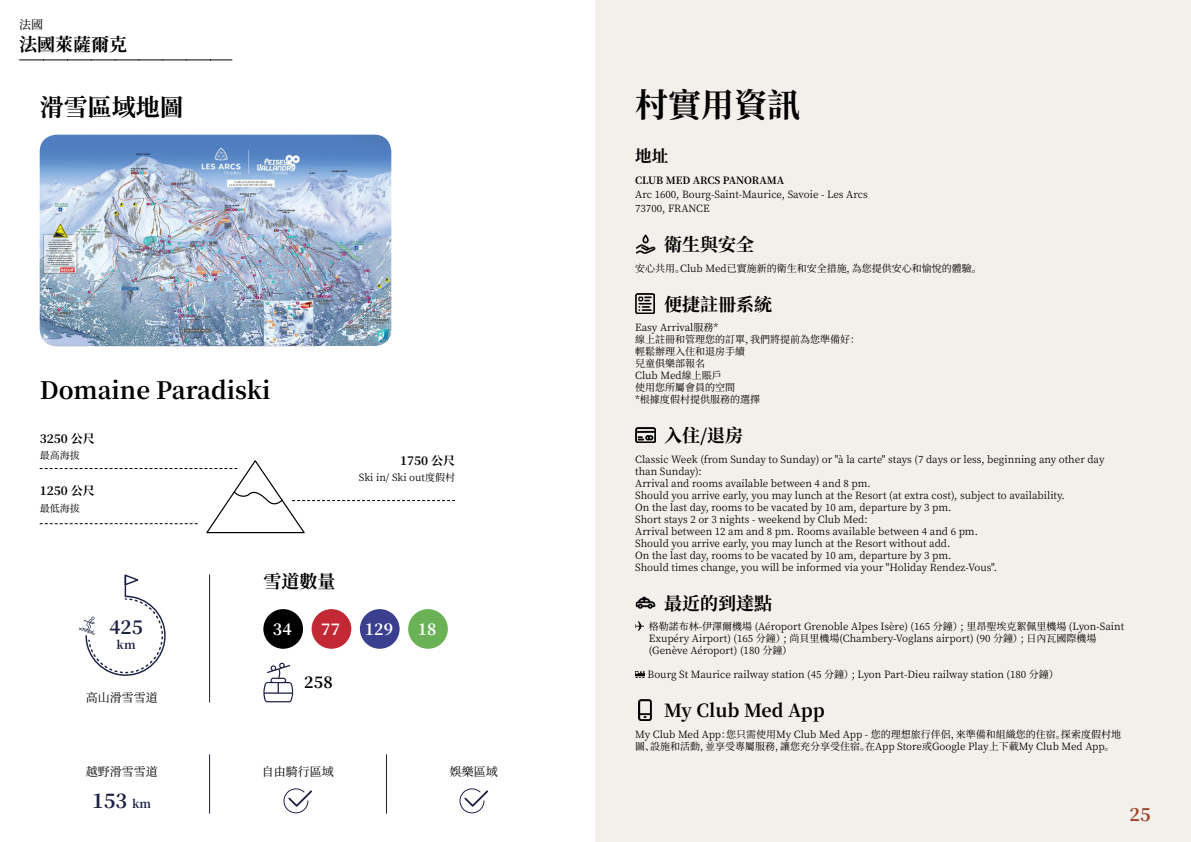
<style>
.page{position:relative;width:1191px;height:842px;background:#fff}
.page>*{position:absolute;margin:0;border:0;box-sizing:border-box;transform-origin:0 0}
.t1{font:700 33px "Noto Serif SC";color:#000}
.t2{font:700 24px "Noto Serif SC";color:#000}
.t3{font:700 20px "Noto Serif SC";color:#1e2346}
.t4{font:700 19px "Noto Serif SC";color:#1e2346}
.t5{font:700 18px "Noto Serif SC";color:#000}
.t6{font:700 18px "Noto Serif SC";color:#9d432c}
.t7{font:700 16.5px "Noto Serif SC";color:#000}
.t8{font:700 16px "Noto Serif SC";letter-spacing:.01em;color:#fff}
.t9{font:700 16px "Noto Serif SC";color:#000}
.t10{font:12px "Noto Serif SC";color:#000}
.t11{font:700 12px "Noto Serif SC";color:#000}
.t12{font:700 11.5px "Noto Serif SC";color:#1e2346}
.t13{font:10px/12px "Noto Serif SC";color:#000}
.t14{font:700 10px "Noto Serif SC";letter-spacing:-.005em;color:#000}
.s1{font-size:11.5px}
</style>
<div class="page">
<div style="left:595px;top:0;width:596px;height:842px;background:#f3f0ec"></div>
<img style="left:40px;top:135px;width:351px;height:211px">
<svg style="left:20px;top:60px;width:212px;height:1px"></svg>
<svg style="left:40px;top:460px;width:415px;height:74px"></svg>
<div style="left:263px;top:609px;width:40px;height:40px;background:#000;border-radius:50%"></div>
<div style="left:312px;top:609px;width:39px;height:40px;background:#c22934;border-radius:50%"></div>
<div style="left:360px;top:609px;width:39px;height:40px;background:#3a3f8e;border-radius:50%"></div>
<div style="left:408px;top:609px;width:40px;height:40px;background:#6bb257;border-radius:50%"></div>
<svg style="left:79px;top:574px;width:86px;height:101px"></svg>
<svg style="left:263px;top:663px;width:30px;height:39px"></svg>
<svg style="left:283px;top:788px;width:29px;height:26px"></svg>
<svg style="left:459px;top:788px;width:29px;height:26px"></svg>
<hr style="left:209px;top:755px;width:1px;height:58px;background:#1e2346">
<hr style="left:209px;top:575px;width:1px;height:127px;background:#1e2346">
<hr style="left:386px;top:755px;width:1px;height:58px;background:#1e2346">
<img style="left:635px;top:234px;width:20px;height:20px">
<img style="left:636px;top:293px;width:18px;height:20px">
<img style="left:635px;top:427px;width:20px;height:15px">
<img style="left:635px;top:596px;width:20px;height:13px">
<svg style="left:635px;top:622px;width:8px;height:8px"></svg>
<svg style="left:635px;top:671px;width:10px;height:6px"></svg>
<img style="left:638px;top:699px;width:14px;height:22px">
<p class="t10" style="left:19px;top:17px;width:25px">法國</p>
<h3 class="t5" style="left:19px;top:34px;width:110px">法國萊薩爾克</h3>
<h2 class="t2" style="left:40px;top:93px;width:145px">滑雪區域地圖</h2>
<h2 class="t2" style="left:40px;top:377px;width:232px">Domaine Paradiski</h2>
<p class="t11" style="left:40px;top:432px;width:57px">3250 公尺</p>
<p class="t13" style="left:40px;top:450px;width:41px">最高海拔</p>
<p class="t11" style="left:40px;top:484px;width:57px">1250 公尺</p>
<p class="t13" style="left:40px;top:502px;width:41px">最低海拔</p>
<h3 class="t5" style="left:263px;top:571px;width:73px">雪道數量</h3>
<p class="t11" style="left:400px;top:454px;width:57px">1750 公尺</p>
<p class="t13" style="left:359px;top:472px;width:98px">Ski in/ Ski out度假村</p>
<h3 class="t4" style="left:109px;top:616px;width:35px">425</h3>
<h3 class="t8" style="left:273px;top:620px;width:20px">34</h3>
<h3 class="t8" style="left:321px;top:620px;width:20px">77</h3>
<h3 class="t8" style="left:365px;top:620px;width:30px">129</h3>
<h3 class="t8" style="left:418px;top:620px;width:20px">18</h3>
<p class="t12" style="left:117px;top:638px;width:21px">km</p>
<p class="t10" style="left:86px;top:691px;width:73px">高山滑雪雪道</p>
<p class="t10" style="left:86px;top:764px;width:73px">越野滑雪雪道</p>
<h3 class="t3" style="left:92px;top:789px;width:61px">153 <span class="s1">km</span></h3>
<h3 class="t9" style="left:304px;top:673px;width:30px">258</h3>
<p class="t10" style="left:262px;top:764px;width:73px">自由騎行區域</p>
<p class="t10" style="left:450px;top:764px;width:49px">娛樂區域</p>
<h1 class="t1" style="left:635px;top:86px;width:166px">村實用資訊</h1>
<h3 class="t7" style="left:635px;top:146px;width:34px">地址</h3>
<p class="t14" style="left:635px;top:175px;width:151px">CLUB MED ARCS PANORAMA</p>
<p class="t13" style="left:635px;top:188px;width:234px;line-height:14px">Arc 1600, Bourg-Saint-Maurice, Savoie - Les Arcs<br>73700, FRANCE</p>
<h3 class="t5" style="left:664px;top:234px;width:91px">衛生與安全</h3>
<p class="t13" style="left:635px;top:262px;width:348px">安心共用。Club Med已實施新的衛生和安全措施，為您提供安心和愉悅的體驗。</p>
<h3 class="t5" style="left:664px;top:294px;width:109px">便捷註冊系統</h3>
<p class="t13" style="left:635px;top:322px;width:226px">Easy Arrival服務*<br>線上註冊和管理您的訂單，我們將提前為您準備好：輕鬆辦理入住和退房手續<br>兒童俱樂部報名<br>Club Med線上賬戶<br>使用您所屬會員的空間<br>*根據度假村提供服務的選擇</p>
<h3 class="t5" style="left:664px;top:425px;width:81px">入住/退房</h3>
<p class="t13" style="left:635px;top:453px;width:471px">Classic Week (from Sunday to Sunday) or "à la carte" stays (7 days or less, beginning any other day than Sunday):<br>Arrival and rooms available between 4 and 8 pm.<br>Should you arrive early, you may lunch at the Resort (at extra cost), subject to availability.<br>On the last day, rooms to be vacated by 10 am, departure by 3 pm.<br>Short stays 2 or 3 nights - weekend by Club Med:<br>Arrival between 12 am and 8 pm. Rooms available between 4 and 6 pm.<br>Should you arrive early, you may lunch at the Resort without add.<br>On the last day, rooms to be vacated by 10 am, departure by 3 pm.<br>Should times change, you will be informed via your "Holiday Rendez-Vous".</p>
<h3 class="t5" style="left:664px;top:593px;width:109px">最近的到達點</h3>
<p class="t13" style="left:649px;top:621px;width:477px">格勒諾布林-伊澤爾機場 (Aéroport Grenoble Alpes Isère) (165 分鐘）; 里昂聖埃克絮佩里機場 (Lyon-Saint<br>Exupéry Airport) (165 分鐘）; 尚貝里機場(Chambery-Voglans airport) (90 分鐘）; 日內瓦國際機場(Genève Aéroport) (180 分鐘）</p>
<p class="t13" style="left:647px;top:669px;width:412px">Bourg St Maurice railway station (45 分鐘）; Lyon Part-Dieu railway station (180 分鐘）</p>
<h3 class="t5" style="left:664px;top:700px;width:162px">My Club Med App</h3>
<p class="t13" style="left:635px;top:728px;width:487px">My Club Med App：您只需使用My Club Med App - 您的理想旅行伴侶，來準備和組織您的住宿。探索度假村地圖、設施和活動，並享受專屬服務，讓您充分享受住宿。在App Store或Google Play上下載My Club Med App。</p>
<h3 class="t6" style="left:1129px;top:804px;width:23px">25</h3>
</div>
